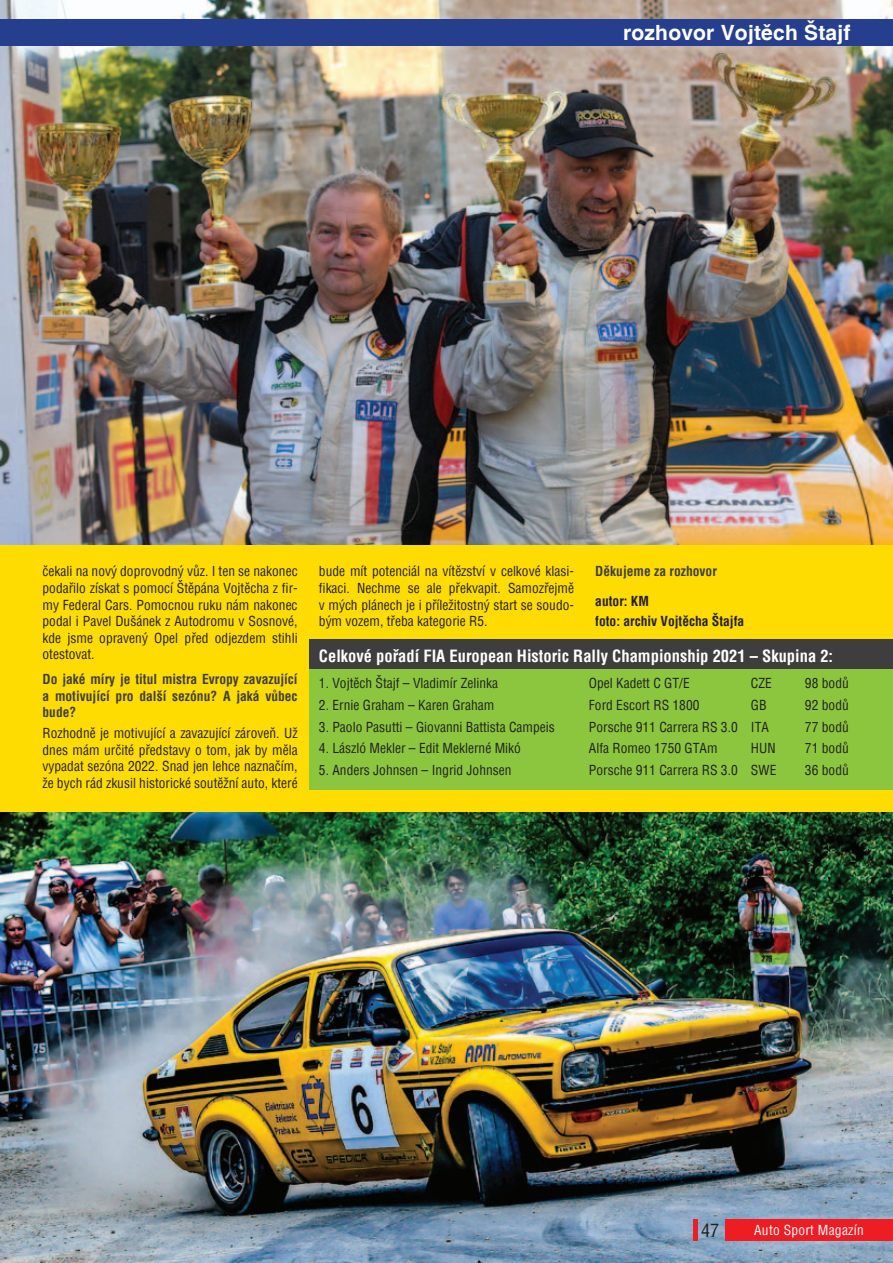
<style>
.page{position:relative;width:893px;height:1263px;background:#ffdc01}
.page>*{position:absolute;margin:0;border:0;box-sizing:border-box;transform-origin:0 0}
.t1{font:700 21px "Helvetica";letter-spacing:.01em;color:#fff}
.t2{font:condensed 18px "Helvetica";color:#231f20}
.t3{font:700 condensed 16.5px "Helvetica";color:#fff}
.t4{font:condensed 13.5px/16.5px "Helvetica";color:#231f20;text-align:justify}
.t5{font:700 condensed 13.5px/16.5px "Helvetica";color:#3e3e3f;text-align:justify}
.t6{font:700 condensed 13.5px/20.7px "Helvetica";color:#231f20}
.t7{font:condensed 13.5px "Helvetica";letter-spacing:.02em;color:#fff}
</style>
<div class="page">
<div style="left:309px;top:639px;width:584px;height:150px;background:#8bc63e"></div>
<div style="left:309px;top:639px;width:584px;height:30px;background:#3e3e3f"></div>
<img style="left:0;top:812px;width:893px;height:451px">
<img style="left:0;top:0;width:893px;height:544px">
<div style="left:725px;top:1219px;width:168px;height:22px;background:#ee1d23"></div>
<hr style="left:693px;top:1219px;width:4px;height:22px;background:#ee1d23">
<div style="left:0;top:19px;width:893px;height:26px;background:#253f8e"></div>
<h1 class="t1" style="left:623px;top:20px;width:229px">rozhovor Vojtěch Štajf</h1>
<p class="t4" style="left:43px;top:563px;width:257px">čekali na nový doprovodný vůz. I ten se nakonec podařilo získat s pomocí Štěpána Vojtěcha z fir&shy;my Federal Cars. Pomocnou ruku nám nakonec podal i Pavel Dušánek z Autodromu v Sosnové, kde jsme opravený Opel před odjezdem stihli otestovat.</p>
<p class="t5" style="left:43px;top:671px;width:257px">Do jaké míry je titul mistra Evropy zavazující a motivující pro další sezónu? A jaká vůbec bude?</p>
<p class="t4" style="left:43px;top:725px;width:257px">Rozhodně je motivující a zavazující zároveň. Už dnes mám určité představy o tom, jak by měla vypadat sezóna 2022. Snad jen lehce naznačím, že bych rád zkusil historické soutěžní auto, které</p>
<p class="t4" style="left:319px;top:563px;width:257px">bude mít potenciál na vítězství v celkové klasi&shy;fikaci. Nechme se ale překvapit. Samozřejmě v mých plánech je i příležitostný start se soudo&shy;bým vozem, třeba kategorie R5.</p>
<p class="t5" style="left:595px;top:563px;width:123px">Děkujeme za rozhovor</p>
<p class="t6" style="left:595px;top:590px;width:150px">autor: KM<br>foto: archiv Vojtěcha Štajfa</p>
<p class="t3" style="left:319px;top:645px;width:516px">Celkové pořadí FIA European Historic Rally Championship 2021 – Skupina 2:</p>
<p class="t4" style="left:319px;top:674px;width:181px">1. Vojtěch Štajf – Vladimír Zelinka</p>
<p class="t4" style="left:589px;top:674px;width:102px">Opel Kadett C GT/E</p>
<p class="t4" style="left:751px;top:674px;width:23px">CZE</p>
<p class="t4" style="left:805px;top:674px;width:45px">98 bodů</p>
<p class="t4" style="left:319px;top:696px;width:177px">2. Ernie Graham – Karen Graham</p>
<p class="t4" style="left:589px;top:696px;width:112px">Ford Escort RS 1800</p>
<p class="t4" style="left:751px;top:696px;width:17px">GB</p>
<p class="t4" style="left:805px;top:696px;width:45px">92 bodů</p>
<p class="t4" style="left:319px;top:718px;width:237px">3. Paolo Pasutti – Giovanni Battista Campeis</p>
<p class="t4" style="left:589px;top:718px;width:182px">Porsche 911 Carrera RS 3.0 ITA</p>
<p class="t4" style="left:805px;top:718px;width:45px">77 bodů</p>
<p class="t4" style="left:319px;top:740px;width:204px">4. László Mekler – Edit Meklerné Mikó</p>
<p class="t4" style="left:589px;top:740px;width:130px">Alfa Romeo 1750 GTAm</p>
<p class="t4" style="left:751px;top:740px;width:26px">HUN</p>
<p class="t4" style="left:805px;top:740px;width:45px">71 bodů</p>
<p class="t4" style="left:319px;top:762px;width:194px">5. Anders Johnsen – Ingrid Johnsen</p>
<p class="t4" style="left:589px;top:762px;width:189px">Porsche 911 Carrera RS 3.0 SWE</p>
<p class="t4" style="left:805px;top:762px;width:45px">36 bodů</p>
<h2 class="t2" style="left:701px;top:1218px;width:19px">47</h2>
<p class="t7" style="left:754px;top:1221px;width:111px">Auto Sport Magazín</p>
</div>
